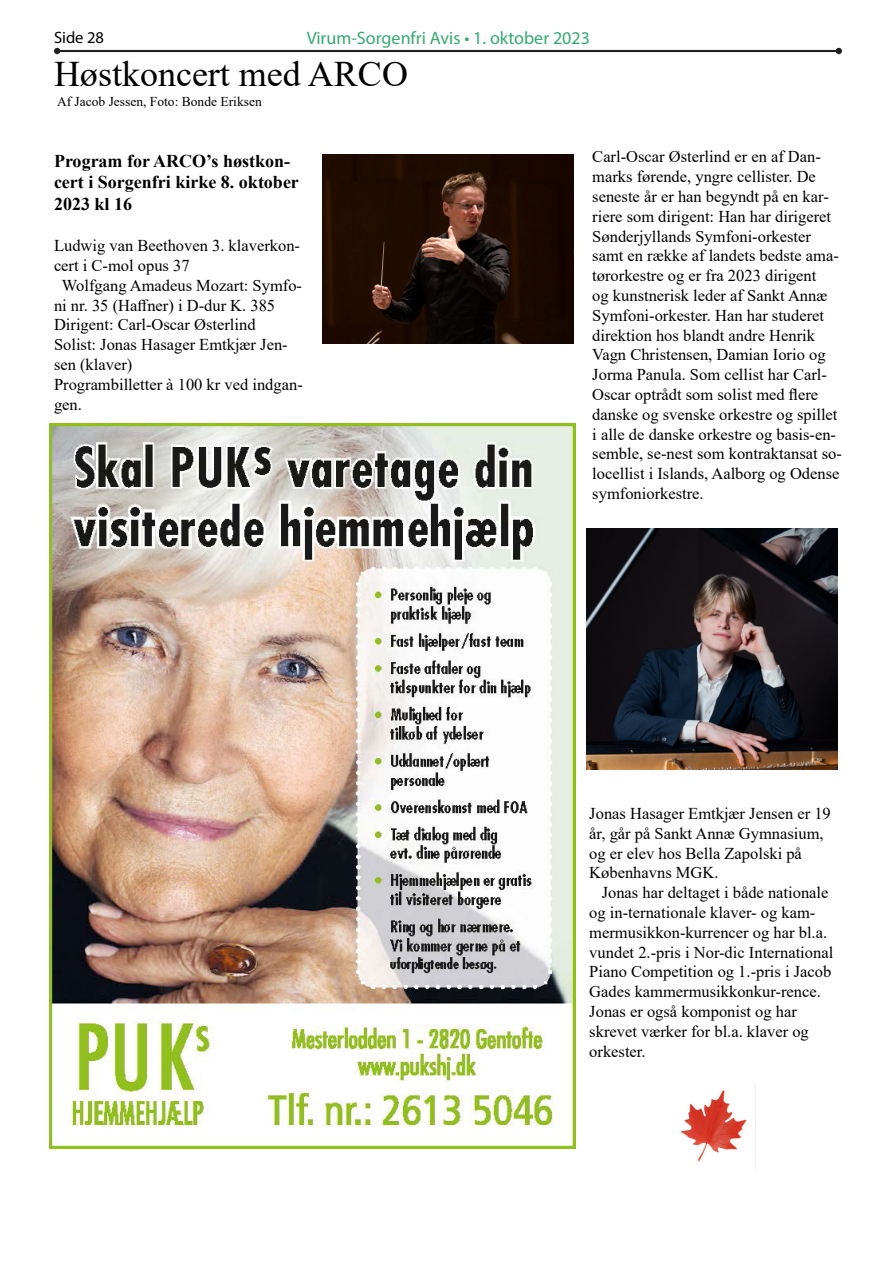
<style>
.page{position:relative;width:893px;height:1263px;background:#fff}
.page>*{position:absolute;margin:0;border:0;box-sizing:border-box;transform-origin:0 0}
.t1{font:36px "Times New Roman";color:#000}
.t2{font:700 18px/21.6px "Times New Roman";color:#000}
.t3{font:18px "Myriad Pro";color:#35a971}
.t4{font:16.5px/19.8px "Times New Roman";color:#000}
.t5{font:16.5px "Myriad Pro";color:#000}
.t6{font:13.5px "Times New Roman";color:#000}
</style>
<div class="page">
<hr style="left:57px;top:50px;width:782px;height:2px;background:#231f20">
<svg style="left:54px;top:48px;width:6px;height:6px"></svg>
<svg style="left:836px;top:48px;width:6px;height:6px"></svg>
<img style="left:50px;top:423px;width:526px;height:725px">
<img style="left:323px;top:154px;width:250px;height:189px">
<img style="left:587px;top:528px;width:250px;height:241px">
<img style="left:679px;top:1089px;width:68px;height:73px">
<p class="t5" style="left:54px;top:28px;width:51px">Side 28</p>
<p class="t3" style="left:307px;top:27px;width:285px">Virum-Sorgenfri Avis • 1. oktober 2023</p>
<p class="t1" style="left:54px;top:49px;width:355px">Høstkoncert med ARCO</p>
<p class="t6" style="left:57px;top:92px;width:206px">Af Jacob Jessen, Foto: Bonde Eriksen</p>
<p class="t2" style="left:54px;top:149px;width:246px">Program for ARCO’s høstkon&shy;cert i Sorgenfri kirke 8. oktober<br>2023 kl 16</p>
<p class="t4" style="left:54px;top:235px;width:248px">Ludwig van Beethoven 3. klaverkon&shy;cert i C-mol opus 37</p>
<p class="t4" style="left:54px;top:275px;width:250px;text-indent:8px">Wolfgang Amadeus Mozart: Symfo&shy;ni nr. 35 (Haffner) i D-dur K. 385</p>
<p class="t4" style="left:54px;top:314px;width:203px">Dirigent: Carl-Oscar Østerlind</p>
<p class="t4" style="left:54px;top:334px;width:235px">Solist: Jonas Hasager Emtkjær Jen&shy;sen (klaver)</p>
<p class="t4" style="left:54px;top:374px;width:250px">Programbilletter à 100 kr ved indgan&shy;gen.</p>
<p class="t4" style="left:592px;top:146px;width:251px">Carl-Oscar Østerlind er en af Dan&shy;marks førende, yngre cellister. De seneste år er han begyndt på en kar&shy;riere som dirigent: Han har dirigeret Sønderjyllands Symfoni-orkester samt en række af landets bedste ama&shy;tørorkestre og er fra 2023 dirigent<br>og kunstnerisk leder af Sankt Annæ Symfoni-orkester. Han har studeret direktion hos blandt andre Henrik Vagn Christensen, Damian Iorio og Jorma Panula. Som cellist har Carl-Oscar optrådt som solist med flere danske og svenske orkestre og spillet i alle de danske orkestre og basis-en&shy;semble, se-nest som kontraktansat so&shy;locellist i Islands, Aalborg og Odense symfoniorkestre.</p>
<p class="t4" style="left:589px;top:803px;width:243px">Jonas Hasager Emtkjær Jensen er 19 år, går på Sankt Annæ Gymnasium, og er elev hos Bella Zapolski på<br>Københavns MGK.</p>
<p class="t4" style="left:589px;top:882px;width:245px;text-indent:12px">Jonas har deltaget i både nationale og in-ternationale klaver- og kam&shy;mermusikkon-kurrencer og har bl.a. vundet 2.-pris i Nor-dic International Piano Competition og 1.-pris i Jacob Gades kammermusikkonkur-rence.</p>
<p class="t4" style="left:589px;top:1001px;width:221px">Jonas er også komponist og har skrevet værker for bl.a. klaver og orkester.</p>
</div>
